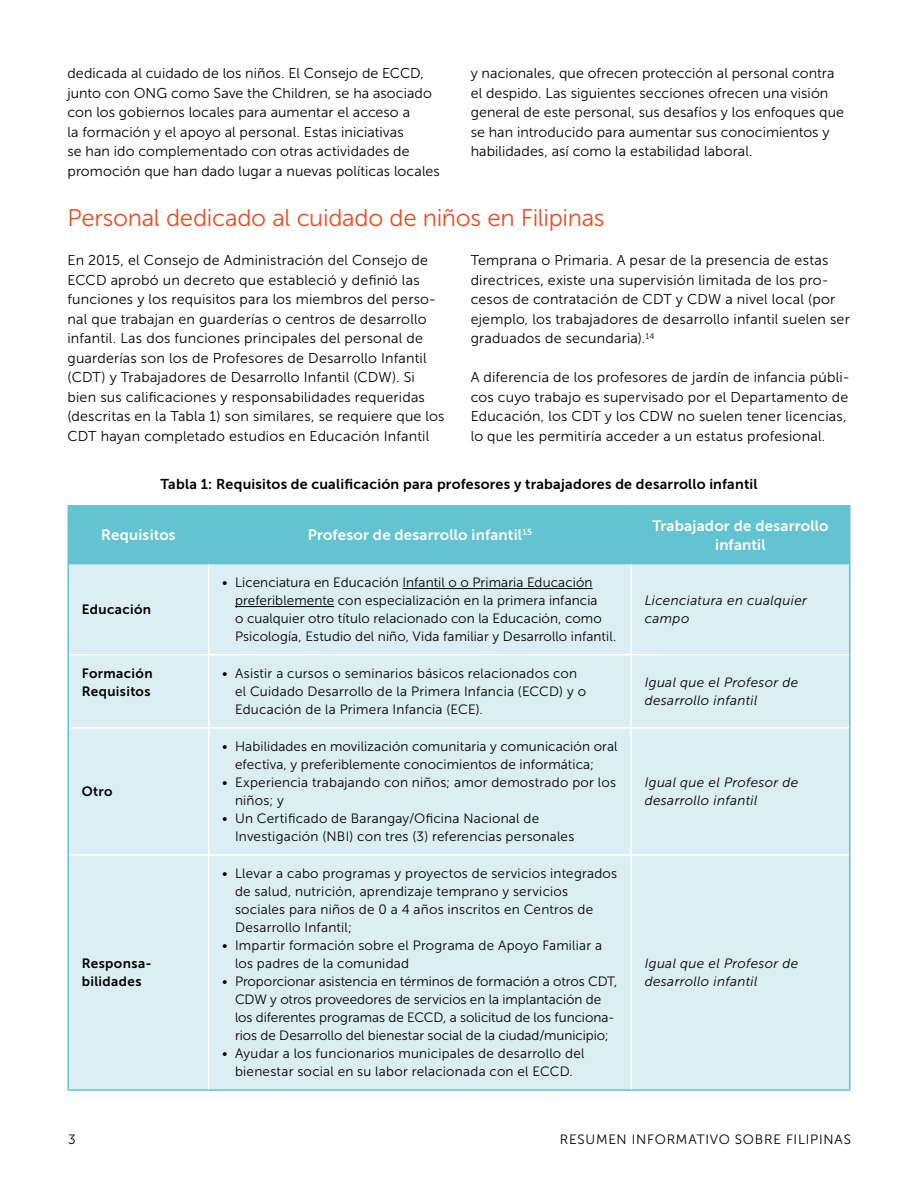
<style>
.page{position:relative;width:918px;height:1188px;background:#fff}
.page>*{position:absolute;margin:0;border:0;box-sizing:border-box;transform-origin:0 0}
.t1{font:24px "Museo Sans 300";letter-spacing:-.01em;color:#e94e24}
.t2{font:15px/19.5px "Museo Sans 700";letter-spacing:.015em;color:#fff;text-align:center}
.t3{font:14.25px/19.5px "Museo Sans 300";letter-spacing:.01em;color:#000}
.t4{font:14.25px "Museo Sans 700";letter-spacing:.015em;color:#000}
.t5{font:13.5px/18px "Museo Sans 300";letter-spacing:.01em;color:#000}
.t6{font:italic 13.5px/18px "Museo Sans 300";letter-spacing:.025em;color:#000}
.t7{font:13.5px/18px "Museo Sans 700";letter-spacing:.03em;color:#000}
.t8{font:13.5px "Museo Sans 300";letter-spacing:.055em;color:#000}
</style>
<div class="page">
<div style="left:69px;top:507px;width:780px;height:56px;background:#63c3d1"></div>
<div style="left:69px;top:564px;width:780px;height:525px;background:#daeef3"></div>
<hr style="left:208px;top:507px;width:2px;height:56px;background:#63c3d1">
<hr style="left:630px;top:507px;width:2px;height:56px;background:#63c3d1">
<hr style="left:68px;top:505px;width:141px;height:2px;background:#63c3d1">
<hr style="left:68px;top:507px;width:1px;height:56px;background:#63c3d1">
<hr style="left:209px;top:505px;width:422px;height:2px;background:#63c3d1">
<hr style="left:631px;top:505px;width:219px;height:2px;background:#63c3d1">
<hr style="left:849px;top:507px;width:1px;height:56px;background:#63c3d1">
<hr style="left:68px;top:563px;width:141px;height:1px;background:#63c3d1">
<hr style="left:68px;top:564px;width:1px;height:91px;background:#63c3d1">
<hr style="left:209px;top:563px;width:422px;height:1px;background:#63c3d1">
<hr style="left:631px;top:563px;width:219px;height:1px;background:#63c3d1">
<hr style="left:849px;top:564px;width:1px;height:91px;background:#63c3d1">
<hr style="left:68px;top:655px;width:1px;height:73px;background:#63c3d1">
<hr style="left:849px;top:655px;width:1px;height:73px;background:#63c3d1">
<hr style="left:68px;top:728px;width:1px;height:127px;background:#63c3d1">
<hr style="left:849px;top:728px;width:1px;height:127px;background:#63c3d1">
<hr style="left:68px;top:855px;width:1px;height:234px;background:#63c3d1">
<hr style="left:849px;top:855px;width:1px;height:234px;background:#63c3d1">
<hr style="left:68px;top:1089px;width:141px;height:2px;background:#63c3d1">
<hr style="left:209px;top:1089px;width:422px;height:2px;background:#63c3d1">
<hr style="left:631px;top:1089px;width:219px;height:2px;background:#63c3d1">
<hr style="left:208px;top:564px;width:2px;height:90px;background:#fff">
<hr style="left:630px;top:564px;width:2px;height:90px;background:#fff">
<hr style="left:69px;top:654px;width:140px;height:1px;background:#fff">
<hr style="left:209px;top:654px;width:422px;height:1px;background:#fff">
<hr style="left:208px;top:655px;width:2px;height:72px;background:#fff">
<hr style="left:631px;top:654px;width:218px;height:1px;background:#fff">
<hr style="left:630px;top:655px;width:2px;height:72px;background:#fff">
<hr style="left:69px;top:727px;width:140px;height:2px;background:#fff">
<hr style="left:209px;top:727px;width:422px;height:2px;background:#fff">
<hr style="left:208px;top:729px;width:2px;height:125px;background:#fff">
<hr style="left:631px;top:727px;width:218px;height:2px;background:#fff">
<hr style="left:630px;top:729px;width:2px;height:125px;background:#fff">
<hr style="left:69px;top:854px;width:140px;height:2px;background:#fff">
<hr style="left:209px;top:854px;width:422px;height:2px;background:#fff">
<hr style="left:208px;top:856px;width:2px;height:233px;background:#fff">
<hr style="left:631px;top:854px;width:218px;height:2px;background:#fff">
<hr style="left:630px;top:856px;width:2px;height:233px;background:#fff">
<hr style="left:402px;top:588px;width:191px;height:1px;background:#000">
<hr style="left:235px;top:606px;width:99px;height:1px;background:#000">
<p class="t3" style="left:68px;top:64px;width:374px">dedicada al cuidado de los niños. El Consejo de ECCD, junto con ONG como Save the Children, se ha asociado con los gobiernos locales para aumentar el acceso a<br>la formación y el apoyo al personal. Estas iniciativas<br>se han ido complementado con otras actividades de promoción que han dado lugar a nuevas políticas locales</p>
<p class="t3" style="left:471px;top:64px;width:375px">y nacionales, que ofrecen protección al personal contra el despido. Las siguientes secciones ofrecen una visión general de este personal, sus desafíos y los enfoques que se han introducido para aumentar sus conocimientos y habilidades, así como la estabilidad laboral.</p>
<h1 class="t1" style="left:68px;top:205px;width:538px">Personal dedicado al cuidado de niños en Filipinas</h1>
<p class="t3" style="left:68px;top:251px;width:379px">En 2015, el Consejo de Administración del Consejo de ECCD aprobó un decreto que estableció y definió las funciones y los requisitos para los miembros del perso&shy;nal que trabajan en guarderías o centros de desarrollo infantil. Las dos funciones principales del personal de guarderías son los de Profesores de Desarrollo Infantil (CDT) y Trabajadores de Desarrollo Infantil (CDW). Si bien sus calificaciones y responsabilidades requeridas (descritas en la Tabla 1) son similares, se requiere que los CDT hayan completado estudios en Educación Infantil</p>
<p class="t3" style="left:471px;top:251px;width:381px">Temprana o Primaria. A pesar de la presencia de estas directrices, existe una supervisión limitada de los pro&shy;cesos de contratación de CDT y CDW a nivel local (por ejemplo, los trabajadores de desarrollo infantil suelen ser graduados de secundaria).<sup>14</sup></p>
<p class="t3" style="left:471px;top:368px;width:381px">A diferencia de los profesores de jardín de infancia públi&shy;cos cuyo trabajo es supervisado por el Departamento de Educación, los CDT y los CDW no suelen tener licencias, lo que les permitiría acceder a un estatus profesional.</p>
<p class="t4" style="left:160px;top:477px;width:599px">Tabla 1: Requisitos de cualificación para profesores y trabajadores de desarrollo infantil</p>
<p class="t2" style="left:101px;top:525px;width:76px">Requisitos</p>
<p class="t2" style="left:308px;top:525px;width:226px">Profesor de desarrollo infantil<sup>15</sup></p>
<p class="t2" style="left:652px;top:516px;width:178px">Trabajador de desarrollo infantil</p>
<p class="t7" style="left:82px;top:601px;width:71px">Educación</p>
<p class="t5" style="left:235px;top:574px;width:383px;text-indent:-13px">• Licenciatura en Educación Infantil o o Primaria Educación preferiblemente con especialización en la primera infancia<br>o cualquier otro título relacionado con la Educación, como Psicología, Estudio del niño, Vida familiar y Desarrollo infantil.</p>
<p class="t6" style="left:645px;top:592px;width:164px">Licenciatura en cualquier campo</p>
<p class="t7" style="left:82px;top:665px;width:72px">Formación<br>Requisitos</p>
<p class="t5" style="left:235px;top:665px;width:353px;text-indent:-13px">• Asistir a cursos o seminarios básicos relacionados con el Cuidado Desarrollo de la Primera Infancia (ECCD) y o<br>Educación de la Primera Infancia (ECE).</p>
<p class="t6" style="left:645px;top:674px;width:155px">Igual que el Profesor de desarrollo infantil</p>
<p class="t7" style="left:82px;top:783px;width:32px">Otro</p>
<p class="t7" style="left:82px;top:955px;width:72px">Responsa&shy;bilidades</p>
<p class="t5" style="left:235px;top:738px;width:384px;text-indent:-13px">• Habilidades en movilización comunitaria y comunicación oral efectiva, y preferiblemente conocimientos de informática;</p>
<p class="t5" style="left:235px;top:774px;width:382px;text-indent:-13px">• Experiencia trabajando con niños; amor demostrado por los niños; y</p>
<p class="t5" style="left:235px;top:810px;width:341px;text-indent:-13px">• Un Certificado de Barangay/Oficina Nacional de<br>Investigación (NBI) con tres (3) referencias personales</p>
<p class="t5" style="left:235px;top:865px;width:384px;text-indent:-13px">• Llevar a cabo programas y proyectos de servicios integrados de salud, nutrición, aprendizaje temprano y servicios sociales para niños de 0 a 4 años inscritos en Centros de Desarrollo Infantil;</p>
<p class="t5" style="left:235px;top:937px;width:369px;text-indent:-13px">• Impartir formación sobre el Programa de Apoyo Familiar a los padres de la comunidad</p>
<p class="t5" style="left:235px;top:973px;width:384px;text-indent:-13px">• Proporcionar asistencia en términos de formación a otros CDT, CDW y otros proveedores de servicios en la implantación de los diferentes programas de ECCD, a solicitud de los funciona&shy;rios de Desarrollo del bienestar social de la ciudad/municipio;</p>
<p class="t5" style="left:222px;top:1045px;width:364px;text-align:center">• Ayudar a los funcionarios municipales de desarrollo del bienestar social en su labor relacionada con el ECCD.</p>
<p class="t6" style="left:645px;top:774px;width:155px">Igual que el Profesor de desarrollo infantil</p>
<p class="t6" style="left:645px;top:955px;width:155px">Igual que el Profesor de desarrollo infantil</p>
<p class="t5" style="left:68px;top:1131px;width:9px">3</p>
<p class="t8" style="left:560px;top:1132px;width:293px">RESUMEN INFORMATIVO SOBRE FILIPINAS</p>
</div>
